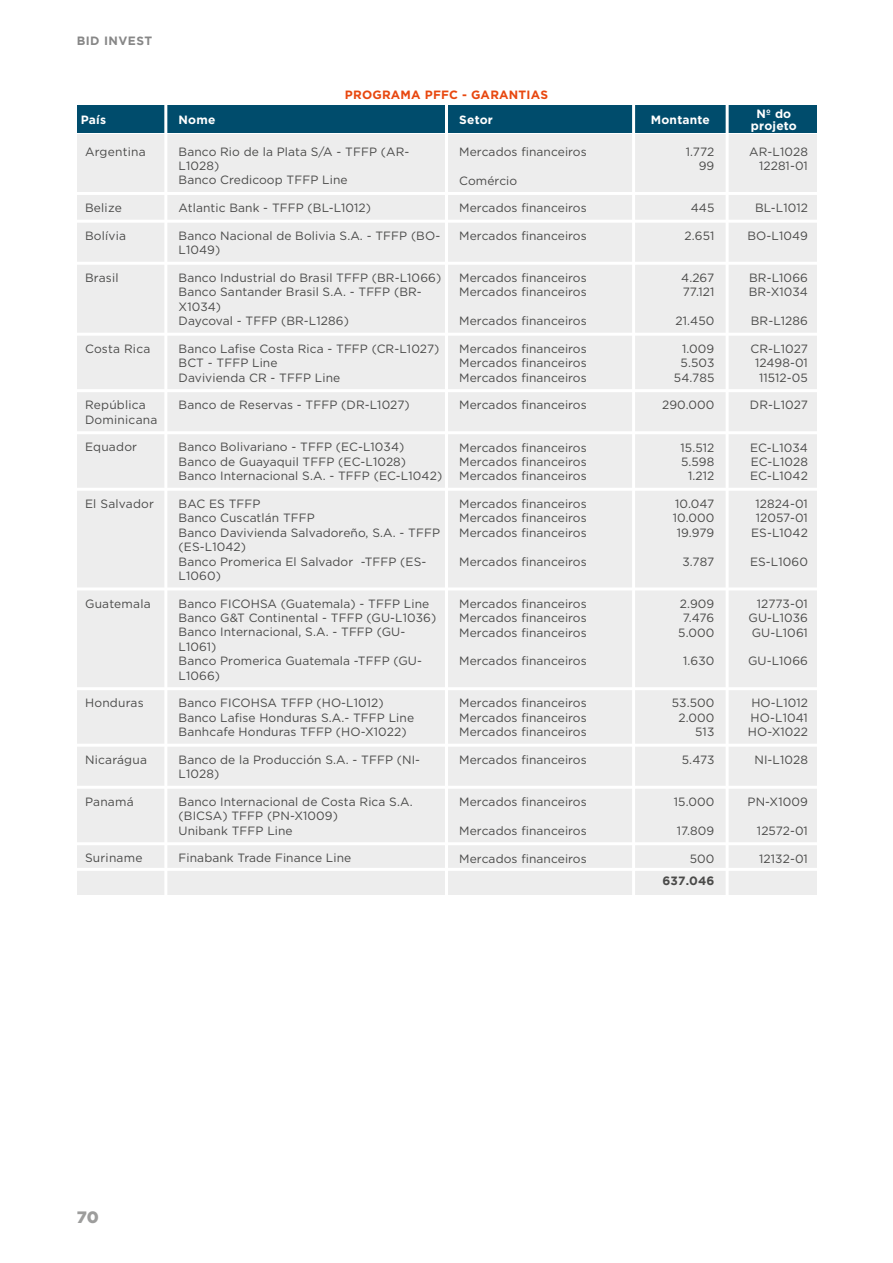
<style>
.page{position:relative;width:893px;height:1263px;background:#fff}
.page>*{position:absolute;margin:0;border:0;box-sizing:border-box;transform-origin:0 0}
.t1{font:900 16.5px "Gotham";color:#9d9d9c}
.t2{font:12px/14.4px "Gotham";letter-spacing:.01em;color:#4a4a49}
.t3{font:700 12px/12px "Gotham";letter-spacing:.02em;color:#fff;text-align:center}
.t4{font:700 12px "Gotham";letter-spacing:.02em;color:#e84810}
.t5{font:700 12px "Gotham";letter-spacing:.04em;color:#878787}
.t6{font:700 12px "Gotham";letter-spacing:.01em;color:#4a4a49}
</style>
<div class="page">
<div style="left:77px;top:135px;width:739px;height:760px;background:#ededed"></div>
<div style="left:77px;top:106px;width:739px;height:27px;background:#004c6c"></div>
<hr style="left:164px;top:102px;width:3px;height:801px;background:#fff">
<hr style="left:445px;top:102px;width:3px;height:801px;background:#fff">
<hr style="left:632px;top:102px;width:3px;height:801px;background:#fff">
<hr style="left:726px;top:102px;width:3px;height:801px;background:#fff">
<hr style="left:56px;top:192px;width:767px;height:3px;background:#fff">
<hr style="left:56px;top:220px;width:767px;height:3px;background:#fff">
<hr style="left:56px;top:262px;width:767px;height:3px;background:#fff">
<hr style="left:56px;top:333px;width:767px;height:3px;background:#fff">
<hr style="left:56px;top:389px;width:767px;height:3px;background:#fff">
<hr style="left:56px;top:431px;width:767px;height:3px;background:#fff">
<hr style="left:56px;top:488px;width:767px;height:3px;background:#fff">
<hr style="left:56px;top:587px;width:767px;height:3px;background:#fff">
<hr style="left:56px;top:687px;width:767px;height:3px;background:#fff">
<hr style="left:56px;top:744px;width:767px;height:3px;background:#fff">
<hr style="left:56px;top:786px;width:767px;height:3px;background:#fff">
<hr style="left:56px;top:842px;width:767px;height:3px;background:#fff">
<hr style="left:56px;top:868px;width:767px;height:3px;background:#fff">
<p class="t5" style="left:77px;top:34px;width:77px">BID INVEST</p>
<p class="t4" style="left:345px;top:87px;width:205px">PROGRAMA PFFC - GARANTIAS</p>
<p class="t3" style="left:81px;top:113px;width:27px">País</p>
<p class="t3" style="left:179px;top:113px;width:38px">Nome</p>
<p class="t3" style="left:459px;top:113px;width:35px">Setor</p>
<p class="t3" style="left:651px;top:113px;width:61px">Montante</p>
<p class="t3" style="left:751px;top:107px;width:47px">Nº do projeto</p>
<p class="t2" style="left:85px;top:144px;width:62px">Argentina</p>
<p class="t2" style="left:179px;top:144px;width:232px">Banco Rio de la Plata S/A - TFFP (AR-<br>L1028)<br>Banco Credicoop TFFP Line</p>
<p class="t2" style="left:459px;top:144px;width:129px">Mercados financeiros</p>
<p class="t2" style="left:459px;top:173px;width:60px">Comércio</p>
<p class="t2" style="left:686px;top:144px;width:30px;text-align:right">1.772<br>99</p>
<p class="t2" style="left:749px;top:144px;width:60px;text-align:right">AR-L1028<br>12281-01</p>
<p class="t2" style="left:85px;top:200px;width:38px">Belize</p>
<p class="t2" style="left:85px;top:228px;width:43px">Bolívia</p>
<p class="t2" style="left:85px;top:270px;width:35px">Brasil</p>
<p class="t2" style="left:85px;top:341px;width:67px">Costa Rica</p>
<p class="t2" style="left:85px;top:398px;width:74px">República<br>Dominicana</p>
<p class="t2" style="left:85px;top:440px;width:54px">Equador</p>
<p class="t2" style="left:85px;top:496px;width:71px">El Salvador</p>
<p class="t2" style="left:85px;top:596px;width:67px">Guatemala</p>
<p class="t2" style="left:85px;top:696px;width:60px">Honduras</p>
<p class="t2" style="left:85px;top:752px;width:63px">Nicarágua</p>
<p class="t2" style="left:85px;top:794px;width:50px">Panamá</p>
<p class="t2" style="left:85px;top:851px;width:59px">Suriname</p>
<p class="t2" style="left:179px;top:200px;width:194px">Atlantic Bank - TFFP (BL-L1012)</p>
<p class="t2" style="left:459px;top:201px;width:129px">Mercados financeiros</p>
<p class="t2" style="left:179px;top:228px;width:263px">Banco Nacional de Bolivia S.A. - TFFP (BO-<br>L1049)</p>
<p class="t2" style="left:459px;top:228px;width:129px">Mercados financeiros</p>
<p class="t2" style="left:179px;top:270px;width:264px">Banco Industrial do Brasil TFFP (BR-L1066)<br>Banco Santander Brasil S.A. - TFFP (BR-<br>X1034)<br>Daycoval - TFFP (BR-L1286)</p>
<p class="t2" style="left:179px;top:341px;width:262px">Banco Lafise Costa Rica - TFFP (CR-L1027)<br>BCT - TFFP Line<br>Davivienda CR - TFFP Line</p>
<p class="t2" style="left:179px;top:398px;width:233px">Banco de Reservas - TFFP (DR-L1027)</p>
<p class="t2" style="left:179px;top:440px;width:265px">Banco Bolivariano - TFFP (EC-L1034)<br>Banco de Guayaquil TFFP (EC-L1028)<br>Banco Internacional S.A. - TFFP (EC-L1042)</p>
<p class="t2" style="left:179px;top:496px;width:263px">BAC ES TFFP<br>Banco Cuscatlán TFFP<br>Banco Davivienda Salvadoreño, S.A. - TFFP (ES-L1042)<br>Banco Promerica El Salvador -TFFP (ES-<br>L1060)</p>
<p class="t2" style="left:179px;top:596px;width:259px">Banco FICOHSA (Guatemala) - TFFP Line<br>Banco G&amp;T Continental - TFFP (GU-L1036)<br>Banco Internacional, S.A. - TFFP (GU-<br>L1061)<br>Banco Promerica Guatemala -TFFP (GU-<br>L1066)</p>
<p class="t2" style="left:179px;top:696px;width:237px">Banco FICOHSA TFFP (HO-L1012)<br>Banco Lafise Honduras S.A.- TFFP Line<br>Banhcafe Honduras TFFP (HO-X1022)</p>
<p class="t2" style="left:179px;top:752px;width:243px">Banco de la Producción S.A. - TFFP (NI-<br>L1028)</p>
<p class="t2" style="left:179px;top:794px;width:235px">Banco Internacional de Costa Rica S.A. (BICSA) TFFP (PN-X1009)<br>Unibank TFFP Line</p>
<p class="t2" style="left:179px;top:851px;width:174px">Finabank Trade Finance Line</p>
<p class="t2" style="left:459px;top:270px;width:129px">Mercados financeiros<br>Mercados financeiros</p>
<p class="t2" style="left:459px;top:313px;width:129px">Mercados financeiros</p>
<p class="t2" style="left:459px;top:341px;width:129px;text-align:justify">Mercados financeiros Mercados financeiros Mercados financeiros</p>
<p class="t2" style="left:459px;top:398px;width:129px">Mercados financeiros</p>
<p class="t2" style="left:459px;top:440px;width:129px;text-align:justify">Mercados financeiros Mercados financeiros Mercados financeiros</p>
<p class="t2" style="left:459px;top:496px;width:129px;text-align:justify">Mercados financeiros Mercados financeiros Mercados financeiros</p>
<p class="t2" style="left:459px;top:554px;width:129px">Mercados financeiros</p>
<p class="t2" style="left:459px;top:596px;width:129px;text-align:justify">Mercados financeiros Mercados financeiros Mercados financeiros</p>
<p class="t2" style="left:459px;top:654px;width:129px">Mercados financeiros</p>
<p class="t2" style="left:459px;top:696px;width:129px;text-align:justify">Mercados financeiros Mercados financeiros Mercados financeiros</p>
<p class="t2" style="left:459px;top:752px;width:129px">Mercados financeiros</p>
<p class="t2" style="left:459px;top:794px;width:129px">Mercados financeiros</p>
<p class="t2" style="left:459px;top:823px;width:129px">Mercados financeiros</p>
<p class="t2" style="left:459px;top:851px;width:129px">Mercados financeiros</p>
<p class="t2" style="left:691px;top:201px;width:25px">445</p>
<p class="t2" style="left:755px;top:201px;width:54px">BL-L1012</p>
<p class="t2" style="left:684px;top:228px;width:31px">2.651</p>
<p class="t2" style="left:747px;top:228px;width:62px">BO-L1049</p>
<p class="t2" style="left:681px;top:270px;width:35px">4.267<br>77.121</p>
<p class="t2" style="left:675px;top:313px;width:40px">21.450</p>
<p class="t2" style="left:674px;top:341px;width:42px;text-align:right">1.009<br>5.503<br>54.785</p>
<p class="t2" style="left:662px;top:398px;width:54px">290.000</p>
<p class="t2" style="left:680px;top:440px;width:35px;text-align:right">15.512<br>5.598<br>1.212</p>
<p class="t2" style="left:673px;top:496px;width:43px;text-align:center">10.047<br>10.000<br>19.979</p>
<p class="t2" style="left:682px;top:554px;width:34px">3.787</p>
<p class="t2" style="left:678px;top:596px;width:38px;text-align:center">2.909<br>7.476<br>5.000</p>
<p class="t2" style="left:683px;top:654px;width:33px">1.630</p>
<p class="t2" style="left:672px;top:696px;width:44px;text-align:right">53.500<br>2.000<br>513</p>
<p class="t2" style="left:682px;top:752px;width:34px">5.473</p>
<p class="t2" style="left:674px;top:794px;width:42px">15.000</p>
<p class="t2" style="left:677px;top:823px;width:39px">17.809</p>
<p class="t2" style="left:690px;top:851px;width:26px">500</p>
<p class="t2" style="left:749px;top:270px;width:61px">BR-L1066<br>BR-X1034</p>
<p class="t2" style="left:751px;top:314px;width:59px">BR-L1286</p>
<p class="t2" style="left:750px;top:341px;width:59px;text-align:right">CR-L1027<br>12498-01<br>11512-05</p>
<p class="t2" style="left:750px;top:398px;width:60px">DR-L1027</p>
<p class="t2" style="left:750px;top:440px;width:59px;text-align:justify">EC-L1034<br>EC-L1028<br>EC-L1042</p>
<p class="t2" style="left:751px;top:496px;width:58px;text-align:center">12824-01<br>12057-01<br>ES-L1042</p>
<p class="t2" style="left:750px;top:554px;width:59px">ES-L1060</p>
<p class="t2" style="left:748px;top:596px;width:61px;text-align:justify;text-indent:8px">12773-01<br>GU-L1036<br>GU-L1061</p>
<p class="t2" style="left:748px;top:654px;width:61px">GU-L1066</p>
<p class="t2" style="left:748px;top:696px;width:62px;text-align:justify">HO-L1012<br>HO-L1041<br>HO-X1022</p>
<p class="t2" style="left:754px;top:752px;width:55px">NI-L1028</p>
<p class="t2" style="left:747px;top:794px;width:62px">PN-X1009</p>
<p class="t2" style="left:757px;top:823px;width:53px">12572-01</p>
<p class="t2" style="left:759px;top:851px;width:50px">12132-01</p>
<p class="t6" style="left:663px;top:874px;width:53px">637.046</p>
<h1 class="t1" style="left:77px;top:1206px;width:24px">70</h1>
</div>
